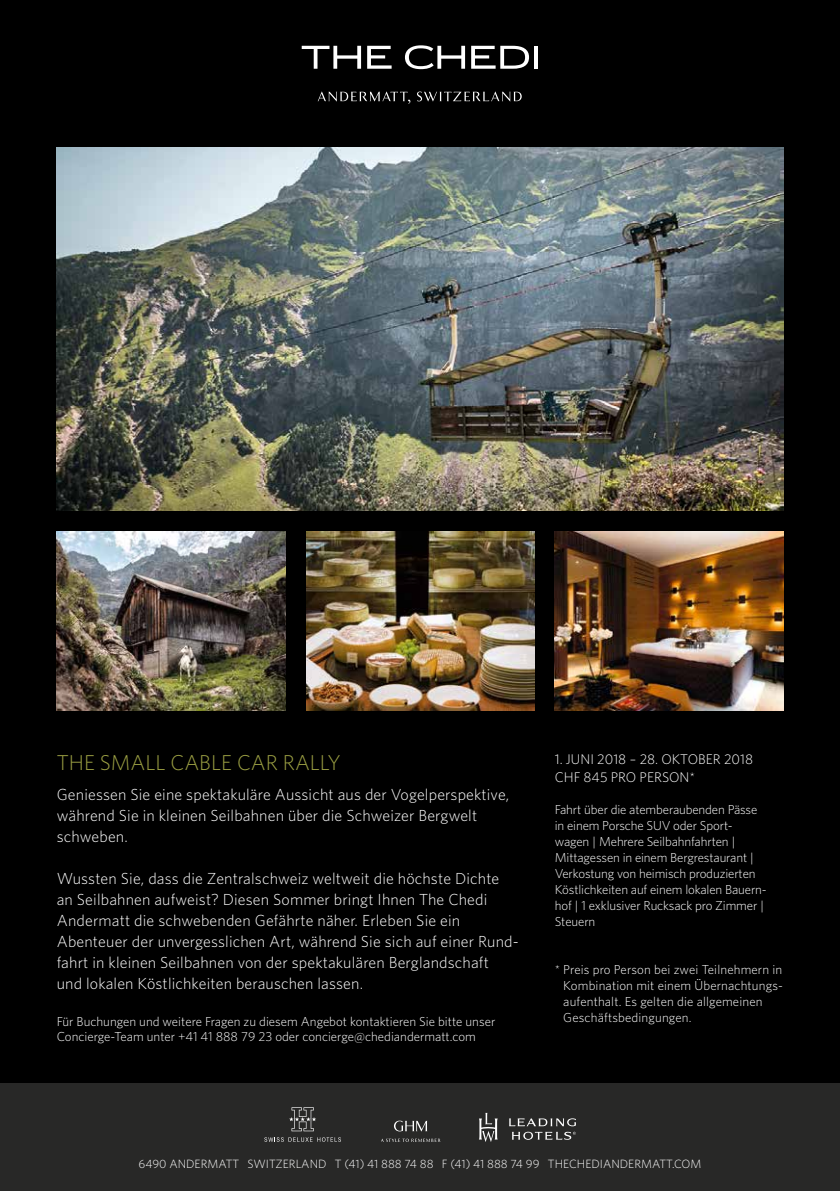
<style>
.page{position:relative;width:840px;height:1191px;background:#fff}
.page>*{position:absolute;margin:0;border:0;box-sizing:border-box;transform-origin:0 0}
.t1{font:300 21.6px "Whitney";color:#9ca043}
.t2{font:300 16px/21px "Whitney";letter-spacing:.01em;color:#fff}
.t3{font:300 14px/18px "Whitney";color:#fff}
.t4{font:300 13px/16px "Whitney";letter-spacing:-.01em;color:#fff}
.t5{font:300 13px/16px "Whitney";letter-spacing:.01em;color:#fff}
.t6{font:300 12px "Whitney";color:#fff}
</style>
<div class="page">
<div style="left:0;top:0;width:839px;height:1191px;background:#000"></div>
<svg style="left:301px;top:46px;width:60px;height:23px"></svg>
<svg style="left:367px;top:46px;width:24px;height:23px"></svg>
<svg style="left:405px;top:45px;width:60px;height:24px"></svg>
<svg style="left:471px;top:46px;width:57px;height:23px"></svg>
<svg style="left:534px;top:46px;width:3px;height:23px"></svg>
<svg style="left:317px;top:91px;width:93px;height:13px"></svg>
<svg style="left:417px;top:91px;width:104px;height:11px"></svg>
<div style="left:0;top:1083px;width:839px;height:108px;background:#282827"></div>
<svg style="left:264px;top:1137px;width:77px;height:4px"></svg>
<svg style="left:289px;top:1107px;width:27px;height:24px"></svg>
<svg style="left:479px;top:1112px;width:18px;height:30px"></svg>
<svg style="left:509px;top:1118px;width:66px;height:21px"></svg>
<svg style="left:394px;top:1120px;width:33px;height:11px"></svg>
<svg style="left:381px;top:1138px;width:59px;height:4px"></svg>
<img style="left:57px;top:147px;width:725px;height:363px">
<img style="left:554px;top:531px;width:228px;height:179px">
<img style="left:57px;top:531px;width:228px;height:179px">
<img style="left:306px;top:531px;width:228px;height:179px">
<h1 class="t1" style="left:57px;top:748px;width:285px">THE SMALL CABLE CAR RALLY</h1>
<p class="t2" style="left:57px;top:783px;width:454px">Geniessen Sie eine spektakuläre Aussicht aus der Vogelperspektive, während Sie in kleinen Seilbahnen über die Schweizer Bergwelt schweben.</p>
<p class="t2" style="left:57px;top:867px;width:463px">Wussten Sie, dass die Zentralschweiz weltweit die höchste Dichte an Seilbahnen aufweist? Diesen Sommer bringt Ihnen The Chedi Andermatt die schwebenden Gefährte näher. Erleben Sie ein Abenteuer der unvergesslichen Art, während Sie sich auf einer Rund&shy;fahrt in kleinen Seilbahnen von der spektakulären Berglandschaft<br>und lokalen Köstlichkeiten berauschen lassen.</p>
<p class="t4" style="left:57px;top:1013px;width:440px">Für Buchungen und weitere Fragen zu diesem Angebot kontaktieren Sie bitte unser<br>Concierge-Team unter +41 41 888 79 23 oder concierge@chediandermatt.com</p>
<p class="t3" style="left:554px;top:749px;width:200px">1. JUNI 2018 – 28. OKTOBER 2018<br>CHF 845 PRO PERSON*</p>
<p class="t4" style="left:554px;top:800px;width:213px">Fahrt über die atemberaubenden Pässe in einem Porsche SUV oder Sport&shy;wagen | Mehrere Seilbahnfahrten | Mittagessen in einem Bergrestaurant | Verkostung von heimisch produzierten Köstlichkeiten auf einem lokalen Bauern&shy;hof | 1 exklusiver Rucksack pro Zimmer | Steuern</p>
<p class="t5" style="left:563px;top:960px;width:221px;text-indent:-9px">* Preis pro Person bei zwei Teilnehmern in Kombination mit einem Übernachtungs&shy;aufenthalt. Es gelten die allgemeinen Geschäftsbedingungen.</p>
<p class="t6" style="left:138px;top:1155px;width:564px">6490 ANDERMATT SWITZERLAND T (41) 41 888 74 88 F (41) 41 888 74 99 THECHEDIANDERMATT.COM</p>
</div>
